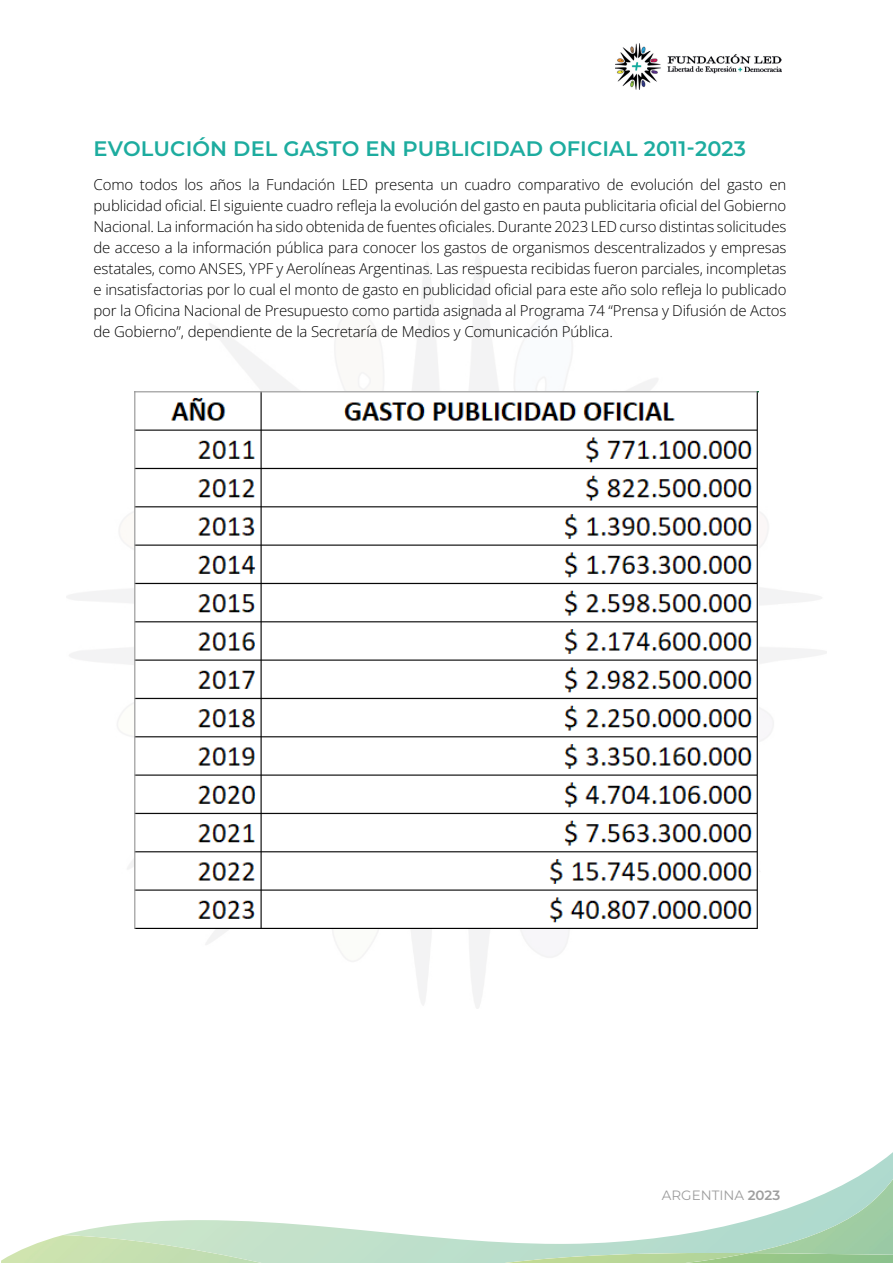
<style>
.page{position:relative;width:893px;height:1263px;background:#fff}
.page>*{position:absolute;margin:0;border:0;box-sizing:border-box;transform-origin:0 0}
.t1{font:600 21px "Montserrat";letter-spacing:.005em;color:#1dac9f}
.t2{font:300 15px/21px "Open Sans";letter-spacing:-.01em;color:#000;text-align:justify}
.t3{font:13.5px "Montserrat";color:#9e9e9e}
.s1{font-weight:600}
</style>
<div class="page">
<img style="left:615px;top:44px;width:166px;height:46px">
<svg style="left:64px;top:1152px;width:829px;height:111px"></svg>
<svg style="left:496px;top:1178px;width:397px;height:85px"></svg>
<img style="left:684px;top:1253px;width:209px;height:10px">
<img style="left:1px;top:1235px;width:261px;height:28px">
<img style="left:66px;top:254px;width:761px;height:755px">
<img style="left:135px;top:391px;width:623px;height:537px">
<h1 class="t1" style="left:94px;top:134px;width:654px">EVOLUCIÓN DEL GASTO EN PUBLICIDAD OFICIAL 2011-2023</h1>
<p class="t2" style="left:94px;top:174px;width:694px">Como todos los años la Fundación LED presenta un cuadro comparativo de evolución del gasto en publicidad oficial. El siguiente cuadro refleja la evolución del gasto en pauta publicitaria oficial del Gobierno Nacional. La información ha sido obtenida de fuentes oficiales. Durante 2023 LED curso distintas solicitudes de acceso a la información pública para conocer los gastos de organismos descentralizados y empresas estatales, como ANSES, YPF y Aerolíneas Argentinas. Las respuesta recibidas fueron parciales, incompletas e insatisfactorias por lo cual el monto de gasto en publicidad oficial para este año solo refleja lo publicado por la Oficina Nacional de Presupuesto como partida asignada al Programa 74 “Prensa y Difusión de Actos de Gobierno”, dependiente de la Secretaría de Medios y Comunicación Pública.</p>
<p class="t3" style="left:662px;top:1186px;width:120px">ARGENTINA <span class="s1">2023</span></p>
</div>
